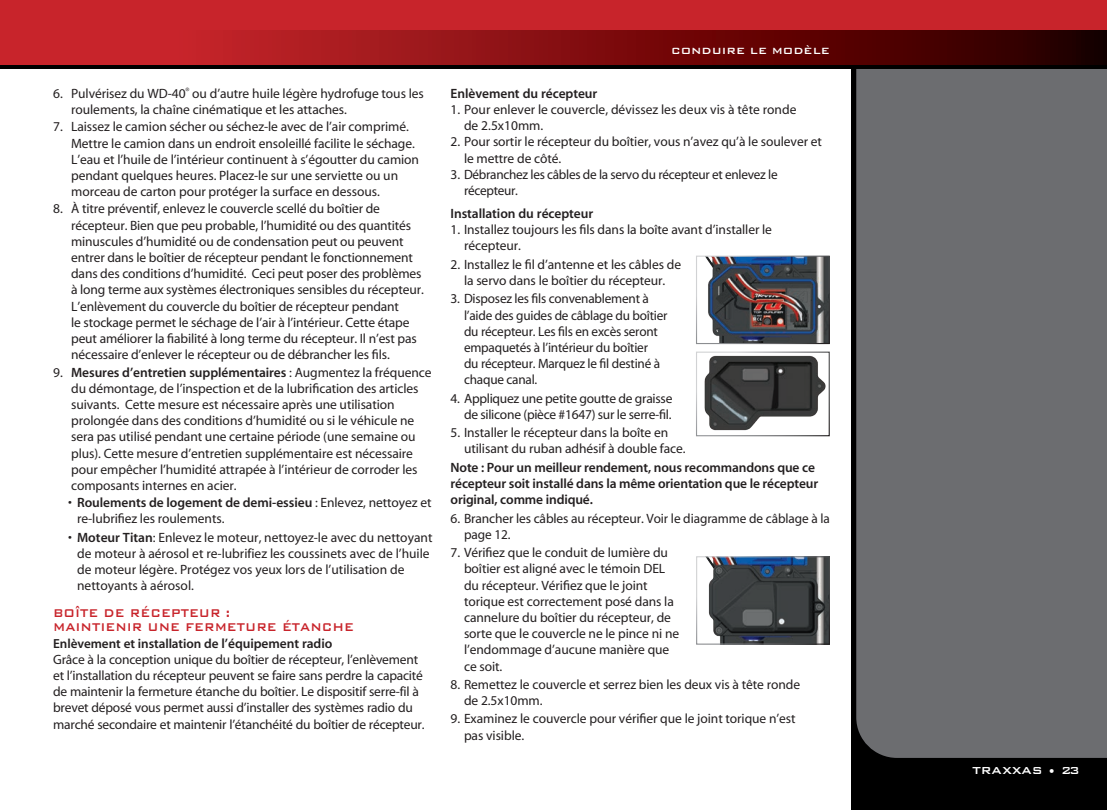
<style>
.page{position:relative;width:1107px;height:810px;background:#fff}
.page>*{position:absolute;margin:0;border:0;box-sizing:border-box;transform-origin:0 0}
.t1{font:15px/14.5px "Bank Gothic Medium BT";color:#c8242b;scale:.88 1}
.t2{font:13.5px/16.2px "Myriad";letter-spacing:-.005em;color:#231f20}
.t3{font:600 13.5px/16.2px "Myriad";letter-spacing:-.01em;color:#231f20}
.t4{font:13.5px "Bank Gothic Medium BT";color:#fff}
.t5{font:600 13.2px "Myriad";letter-spacing:-.005em;color:#231f20}
.t6{font:12px "Bank Gothic Medium BT";color:#fff}
.s1{font-weight:600}
.s2{font-size:13.5px}
</style>
<div class="page">
<div style="left:851px;top:12px;width:256px;height:798px;background:#000"></div>
<div style="left:856px;top:69px;width:251px;height:689px;background:#6c6d70"></div>
<div style="left:0;top:0;width:1107px;height:69px;background:#000"></div>
<div style="left:0;top:0;width:1107px;height:50px;background:#c8242b"></div>
<svg style="left:0;top:31px;width:1107px;height:34px;background:#841013"></svg>
<img style="left:706px;top:558px;width:122px;height:85px">
<div style="left:696px;top:556px;width:134px;height:89px;border:1px solid #fff"></div>
<img style="left:704px;top:355px;width:122px;height:76px">
<div style="left:696px;top:352px;width:134px;height:84px;border:1px solid #fff"></div>
<img style="left:706px;top:258px;width:122px;height:84px">
<div style="left:696px;top:256px;width:134px;height:88px;border:1px solid #fff"></div>
<p class="t2" style="left:71px;top:86px;width:354px;text-indent:-18px">6. Pulvérisez du WD-40<sup>®</sup> ou d’autre huile légère hydrofuge tous les roulements, la chaîne cinématique et les attaches.</p>
<p class="t2" style="left:71px;top:119px;width:350px;text-indent:-18px">7. Laissez le camion sécher ou séchez-le avec de l’air comprimé.<br>Mettre le camion dans un endroit ensoleillé facilite le séchage.<br>L’eau et l’huile de l’intérieur continuent à s’égoutter du camion pendant quelques heures. Placez-le sur une serviette ou un morceau de carton pour protéger la surface en dessous.</p>
<p class="t2" style="left:71px;top:201px;width:354px;text-indent:-18px">8. À titre préventif, enlevez le couvercle scellé du boîtier de récepteur. Bien que peu probable, l’humidité ou des quantités minuscules d’humidité ou de condensation peut ou peuvent entrer dans le boîtier de récepteur pendant le fonctionnement dans des conditions d’humidité. Ceci peut poser des problèmes à long terme aux systèmes électroniques sensibles du récepteur.<br>L’enlèvement du couvercle du boîtier de récepteur pendant<br>le stockage permet le séchage de l’air à l’intérieur. Cette étape peut améliorer la fiabilité à long terme du récepteur. Il n’est pas nécessaire d’enlever le récepteur ou de débrancher les fils.</p>
<p class="t2" style="left:71px;top:364px;width:362px;text-indent:-18px">9. <span class="s1">Mesures d’entretien supplémentaires</span> : Augmentez la fréquence du démontage, de l’inspection et de la lubrification des articles suivants. Cette mesure est nécessaire après une utilisation prolongée dans des conditions d’humidité ou si le véhicule ne sera pas utilisé pendant une certaine période (une semaine ou plus). Cette mesure d’entretien supplémentaire est nécessaire pour empêcher l’humidité attrapée à l’intérieur de corroder les composants internes en acier.</p>
<p class="t2" style="left:77px;top:495px;width:356px;text-indent:-9px">• <span class="s1">Roulements de logement de demi-essieu</span> : Enlevez, nettoyez et re-lubrifiez les roulements.</p>
<p class="t2" style="left:77px;top:530px;width:357px;text-indent:-9px">• <span class="s1">Moteur Titan</span>: Enlevez le moteur, nettoyez-le avec du nettoyant de moteur à aérosol et re-lubrifiez les coussinets avec de l’huile de moteur légère. Protégez vos yeux lors de l’utilisation de nettoyants à aérosol.</p>
<p class="t1" style="left:53px;top:605px;width:343px">BOÎTE DE RÉCEPTEUR :<br>MAINTIENIR UNE FERMETURE ÉTANCHE</p>
<p class="t5" style="left:53px;top:637px;width:281px">Enlèvement et installation de <span class="s2">l’équipement radio</span></p>
<p class="t2" style="left:53px;top:652px;width:373px">Grâce à la conception unique du boîtier de récepteur, l’enlèvement et l’installation du récepteur peuvent se faire sans perdre la capacité de maintenir la fermeture étanche du boîtier. Le dispositif serre-fil à brevet déposé vous permet aussi d’installer des systèmes radio du marché secondaire et maintenir l’étanchéité du boîtier de récepteur.</p>
<p class="t6" style="left:671px;top:45px;width:160px">CONDUIRE LE MODÈLE</p>
<p class="t3" style="left:451px;top:86px;width:148px">Enlèvement du récepteur</p>
<p class="t2" style="left:464px;top:102px;width:334px;text-indent:-14px">1. Pour enlever le couvercle, dévissez les deux vis à tête ronde de 2.5x10mm.</p>
<p class="t2" style="left:464px;top:134px;width:360px;text-indent:-14px">2. Pour sortir le récepteur du boîtier, vous n’avez qu’à le soulever et le mettre de côté.</p>
<p class="t2" style="left:464px;top:167px;width:315px;text-indent:-14px">3. Débranchez les câbles de la servo du récepteur et enlevez le récepteur.</p>
<p class="t3" style="left:451px;top:206px;width:144px">Installation du récepteur</p>
<p class="t2" style="left:464px;top:222px;width:310px;text-indent:-14px">1. Installez toujours les fils dans la boîte avant d’installer le récepteur.</p>
<p class="t2" style="left:451px;top:257px;width:232px;text-align:center">2. Installez le fil d’antenne et les câbles de la servo dans le boîtier du récepteur.</p>
<p class="t2" style="left:464px;top:291px;width:205px;text-indent:-14px">3. Disposez les fils convenablement à l’aide des guides de câblage du boîtier du récepteur. Les fils en excès seront empaquetés à l’intérieur du boîtier<br>du récepteur. Marquez le fil destiné à chaque canal.</p>
<p class="t2" style="left:451px;top:391px;width:223px;text-align:right">4. Appliquez une petite goutte de graisse de silicone (pièce #1647) sur le serre-fil.</p>
<p class="t2" style="left:464px;top:425px;width:223px;text-indent:-14px">5. Installer le récepteur dans la boîte en utilisant du ruban adhésif à double face.</p>
<p class="t3" style="left:451px;top:460px;width:369px">Note : Pour un meilleur rendement, nous recommandons que ce récepteur soit installé dans la même orientation que le récepteur original, comme indiqué.</p>
<p class="t2" style="left:464px;top:511px;width:367px;text-indent:-13px">6. Brancher les câbles au récepteur. Voir le diagramme de câblage à la page 12.</p>
<p class="t2" style="left:464px;top:545px;width:217px;text-indent:-14px">7. Vérifiez que le conduit de lumière du boîtier est aligné avec le témoin DEL du récepteur. Vérifiez que le joint torique est correctement posé dans la cannelure du boîtier du récepteur, de sorte que le couvercle ne le pince ni ne l’endommage d’aucune manière que ce soit.</p>
<p class="t2" style="left:464px;top:677px;width:338px;text-indent:-14px">8. Remettez le couvercle et serrez bien les deux vis à tête ronde de 2.5x10mm.</p>
<p class="t2" style="left:464px;top:711px;width:333px;text-indent:-14px">9. Examinez le couvercle pour vérifier que le joint torique n’est pas visible.</p>
<p class="t4" style="left:972px;top:763px;width:109px">TRAXXAS • 23</p>
</div>
